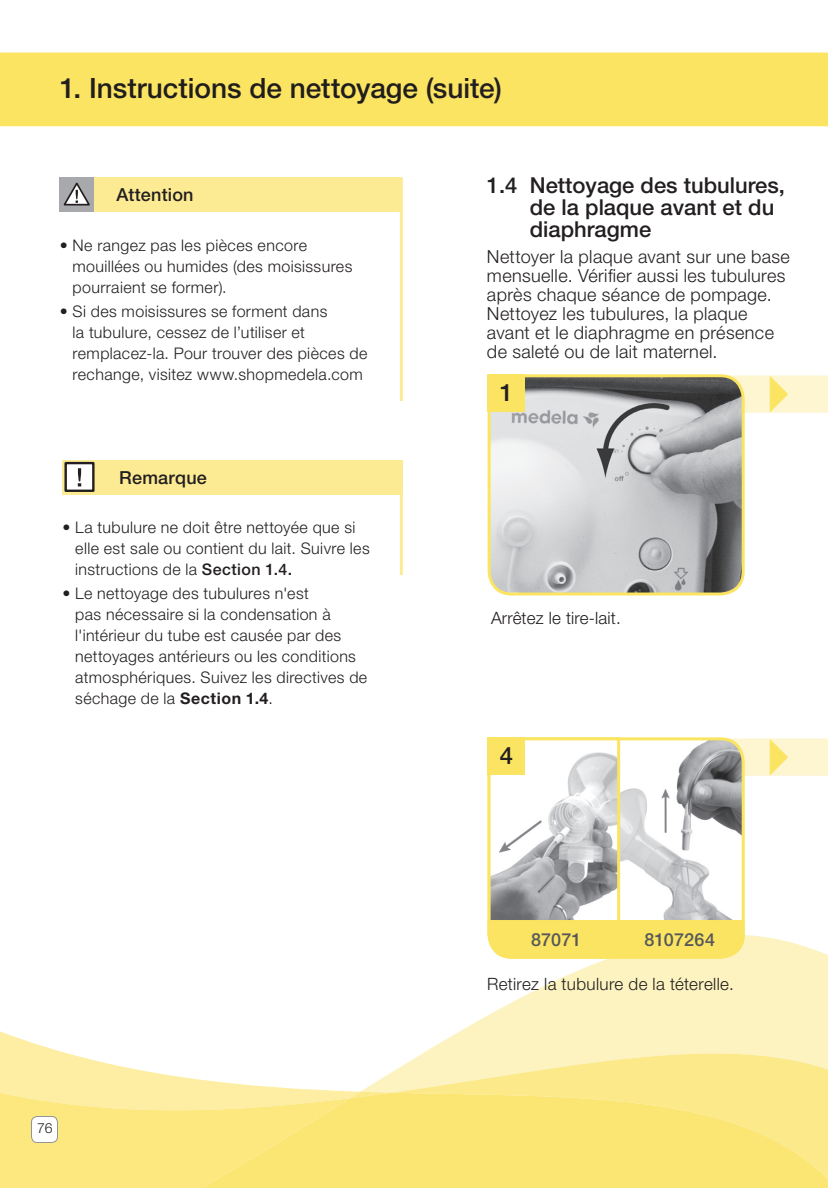
<style>
.page{position:relative;width:828px;height:1188px;background:#fff}
.page>*{position:absolute;margin:0;border:0;box-sizing:border-box;transform-origin:0 0}
.t1{font:500 28px "Helvetica Neue LT Std";color:#201d1d}
.t2{font:500 24px "Helvetica Neue LT Std";color:#231f20}
.t3{font:500 22px/22px "Helvetica Neue LT Std";color:#231f20}
.t4{font:300 18px/19px "Helvetica Neue LT Std";letter-spacing:.02em;color:#231f20}
.t5{font:500 18px "Helvetica Neue LT Std";letter-spacing:.01em;color:#231f20}
.t6{font:500 18px "Helvetica Neue LT Std";letter-spacing:.005em;color:#57585a}
.t7{font:300 17px "Helvetica Neue LT Std";letter-spacing:.015em;color:#231f20}
.t8{font:300 16px/21px "Helvetica Neue LT Std";letter-spacing:.025em;color:#231f20}
.t9{font:300 14px "Helvetica Neue LT Std";color:#231f20}
.s1{color:#231f20}
.s2{font-weight:500}
.s3{font-weight:700}
</style>
<div class="page">
<div style="left:0;top:53px;width:828px;height:73px;background:#fbe462"></div>
<svg style="left:424px;top:960px;width:404px;height:93px;fill:#fcf3c0"></svg>
<svg style="left:392px;top:1053px;width:436px;height:37px;background:#fcec9f"></svg>
<svg style="left:0;top:1031px;width:392px;height:157px"></svg>
<svg style="left:202px;top:1090px;width:626px;height:98px;background:#fbe67a"></svg>
<div style="left:31px;top:1116px;width:26px;height:26px;background:#fff;border-radius:6px"></div>
<div style="left:31px;top:1116px;width:27px;height:27px;border:1px solid #939598;border-radius:6px"></div>
<div style="left:60px;top:177px;width:340px;height:34px;background:#fceb93"></div>
<img style="left:489px;top:378px;width:252px;height:215px">
<div style="left:488px;top:374px;width:257px;height:222px;border:3px solid #fbe462;border-radius:23px"></div>
<svg style="left:616px;top:375px;width:212px;height:38px;background:#a9a58d"></svg>
<div style="left:488px;top:374px;width:37px;height:38px;background:#fbe462"></div>
<div style="left:63px;top:460px;width:340px;height:34px;background:#fceb93"></div>
<hr style="left:400px;top:460px;width:3px;height:115px;background:#fceb93">
<hr style="left:400px;top:177px;width:3px;height:224px;background:#fceb93">
<div style="left:66px;top:463px;width:27px;height:28px;background:#fff"></div>
<div style="left:64px;top:462px;width:31px;height:30px;border:2px solid #231f20"></div>
<svg style="left:78px;top:468px;width:3px;height:18px"></svg>
<div style="left:60px;top:177px;width:34px;height:34px;background:#a8a9ad"></div>
<svg style="left:63px;top:182px;width:27px;height:24px"></svg>
<svg style="left:487px;top:737px;width:341px;height:223px"></svg>
<h1 class="t1" style="left:60px;top:71px;width:444px"><span class="s1">1.</span> Instructions de nettoyage <span class="s1">(suite)</span></h1>
<p class="t5" style="left:117px;top:184px;width:79px">Attention</p>
<p class="t8" style="left:73px;top:235px;width:281px;text-indent:-13px">• Ne rangez pas les pièces encore mouillées ou humides (des moisissures pourraient se former).</p>
<p class="t8" style="left:73px;top:300px;width:296px;text-indent:-13px">• Si des moisissures se forment dans<br>la tubulure, cessez de l’utiliser et remplacez-la. Pour trouver des pièces de rechange, visitez www.shopmedela.com</p>
<p class="t5" style="left:119px;top:467px;width:89px">Remarque</p>
<p class="t8" style="left:75px;top:517px;width:296px;text-indent:-13px">• La tubulure ne doit être nettoyée que si elle est sale ou contient du lait. Suivre les instructions de la <span class="s2">Section 1.4.</span></p>
<p class="t8" style="left:75px;top:582px;width:293px;text-indent:-13px">• Le nettoyage des tubulures n'est<br>pas nécessaire si la condensation à l'intérieur du tube est causée par des nettoyages antérieurs ou les conditions atmosphériques. Suivez les directives de séchage de la <span class="s3">Section 1.4</span>.</p>
<h3 class="t3" style="left:530px;top:174px;width:257px;text-indent:-43px">1.4 Nettoyage des tubulures, de la plaque avant et du diaphragme</h3>
<p class="t4" style="left:487px;top:247px;width:304px">Nettoyer la plaque avant sur une base mensuelle. Vérifier aussi les tubulures après chaque séance de pompage.<br>Nettoyez les tubulures, la plaque avant et le diaphragme en présence de saleté ou de lait maternel.</p>
<h2 class="t2" style="left:500px;top:378px;width:15px">1</h2>
<p class="t7" style="left:491px;top:608px;width:131px">Arrêtez le tire-lait.</p>
<h2 class="t2" style="left:500px;top:742px;width:15px">4</h2>
<p class="t9" style="left:37px;top:1120px;width:17px">76</p>
<p class="t6" style="left:531px;top:929px;width:52px">87071</p>
<p class="t6" style="left:645px;top:929px;width:72px">8107264</p>
<p class="t7" style="left:487px;top:974px;width:248px">Retirez la tubulure de la téterelle.</p>
</div>
